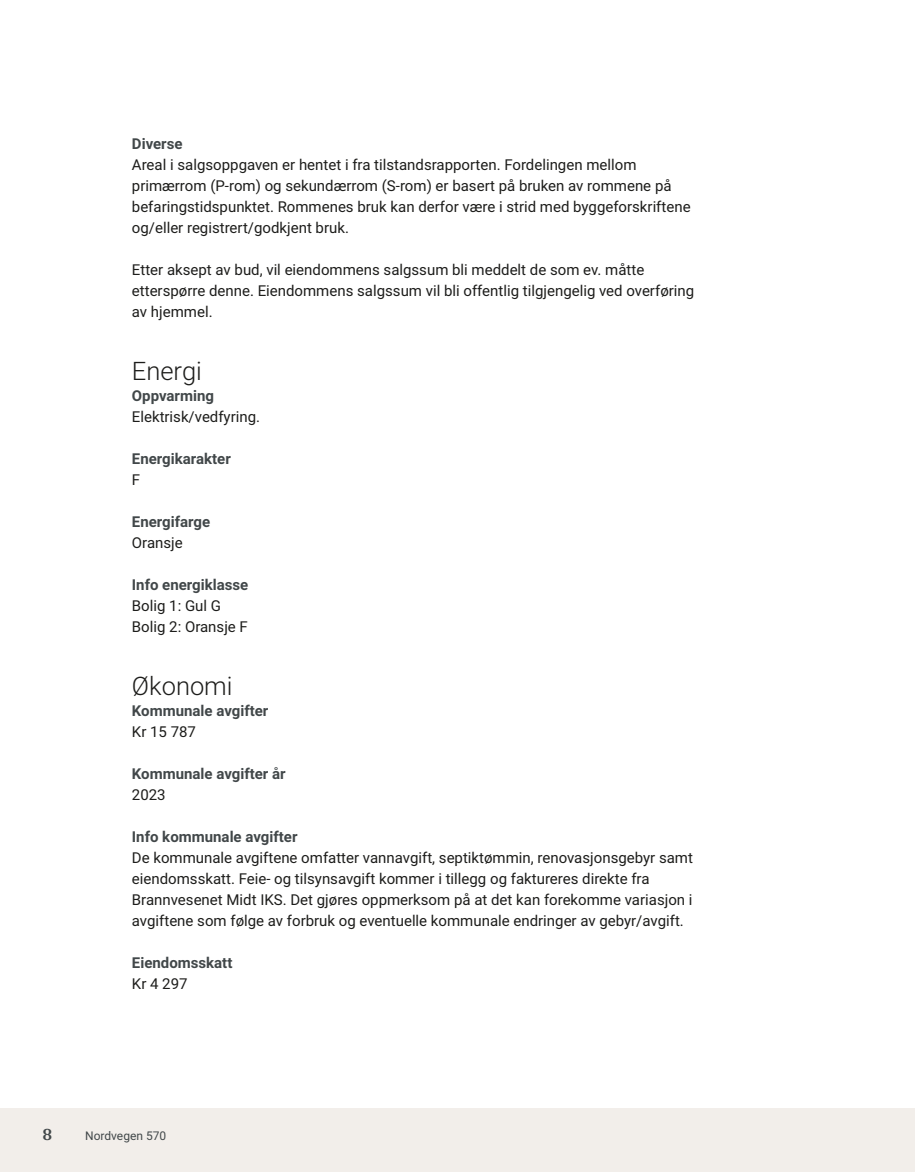
<style>
.page{position:relative;width:915px;height:1172px;background:#fff}
.page>*{position:absolute;margin:0;border:0;box-sizing:border-box;transform-origin:0 0}
.t1{font:300 25.5px "Roboto";color:#1d1d1b}
.t2{font:700 18px "Arya";color:#414749}
.t3{font:15px/21px "Roboto";color:#1d1d1b}
.t4{font:700 15px "Roboto";color:#414749}
.t5{font:12px "Roboto";color:#414749}
</style>
<div class="page">
<div style="left:0;top:1108px;width:914px;height:64px;background:#f2eeea"></div>
<p class="t4" style="left:132px;top:133px;width:52px">Diverse</p>
<p class="t3" style="left:132px;top:153px;width:560px">Areal i salgsoppgaven er hentet i fra tilstandsrapporten. Fordelingen mellom primærrom (P‑rom) og sekundærrom (S‑rom) er basert på bruken av rommene på befaringstidspunktet. Rommenes bruk kan derfor være i strid med byggeforskriftene og/eller registrert/godkjent bruk.</p>
<p class="t3" style="left:132px;top:258px;width:563px">Etter aksept av bud, vil eiendommens salgssum bli meddelt de som ev. måtte etterspørre denne. Eiendommens salgssum vil bli offentlig tilgjengelig ved overføring av hjemmel.</p>
<h1 class="t1" style="left:132px;top:353px;width:71px">Energi</h1>
<p class="t4" style="left:132px;top:385px;width:84px">Oppvarming</p>
<p class="t3" style="left:132px;top:405px;width:130px">Elektrisk/vedfyring.</p>
<p class="t4" style="left:132px;top:448px;width:100px">Energikarakter</p>
<p class="t3" style="left:132px;top:468px;width:10px">F</p>
<p class="t4" style="left:132px;top:511px;width:80px">Energifarge</p>
<p class="t3" style="left:132px;top:531px;width:52px">Oransje</p>
<p class="t4" style="left:132px;top:574px;width:118px">Info energiklasse</p>
<p class="t3" style="left:132px;top:594px;width:117px">Bolig 1: Gul G<br>Bolig 2: Oransje F</p>
<h1 class="t1" style="left:132px;top:668px;width:102px">Økonomi</h1>
<p class="t4" style="left:132px;top:700px;width:138px">Kommunale avgifter</p>
<p class="t3" style="left:132px;top:720px;width:66px">Kr 15 787</p>
<p class="t4" style="left:132px;top:763px;width:155px">Kommunale avgifter år</p>
<p class="t3" style="left:132px;top:783px;width:35px">2023</p>
<p class="t4" style="left:132px;top:826px;width:167px">Info kommunale avgifter</p>
<p class="t3" style="left:132px;top:846px;width:562px">De kommunale avgiftene omfatter vannavgift, septiktømmin, renovasjonsgebyr samt eiendomsskatt. Feie‑ og tilsynsavgift kommer i tillegg og faktureres direkte fra Brannvesenet Midt IKS. Det gjøres oppmerksom på at det kan forekomme variasjon i avgiftene som følge av forbruk og eventuelle kommunale endringer av gebyr/avgift.</p>
<p class="t4" style="left:132px;top:952px;width:102px">Eiendomsskatt</p>
<p class="t3" style="left:132px;top:972px;width:57px">Kr 4 297</p>
<p class="t2" style="left:43px;top:1123px;width:11px">8</p>
<p class="t5" style="left:85px;top:1127px;width:83px">Nordvegen 570</p>
</div>
